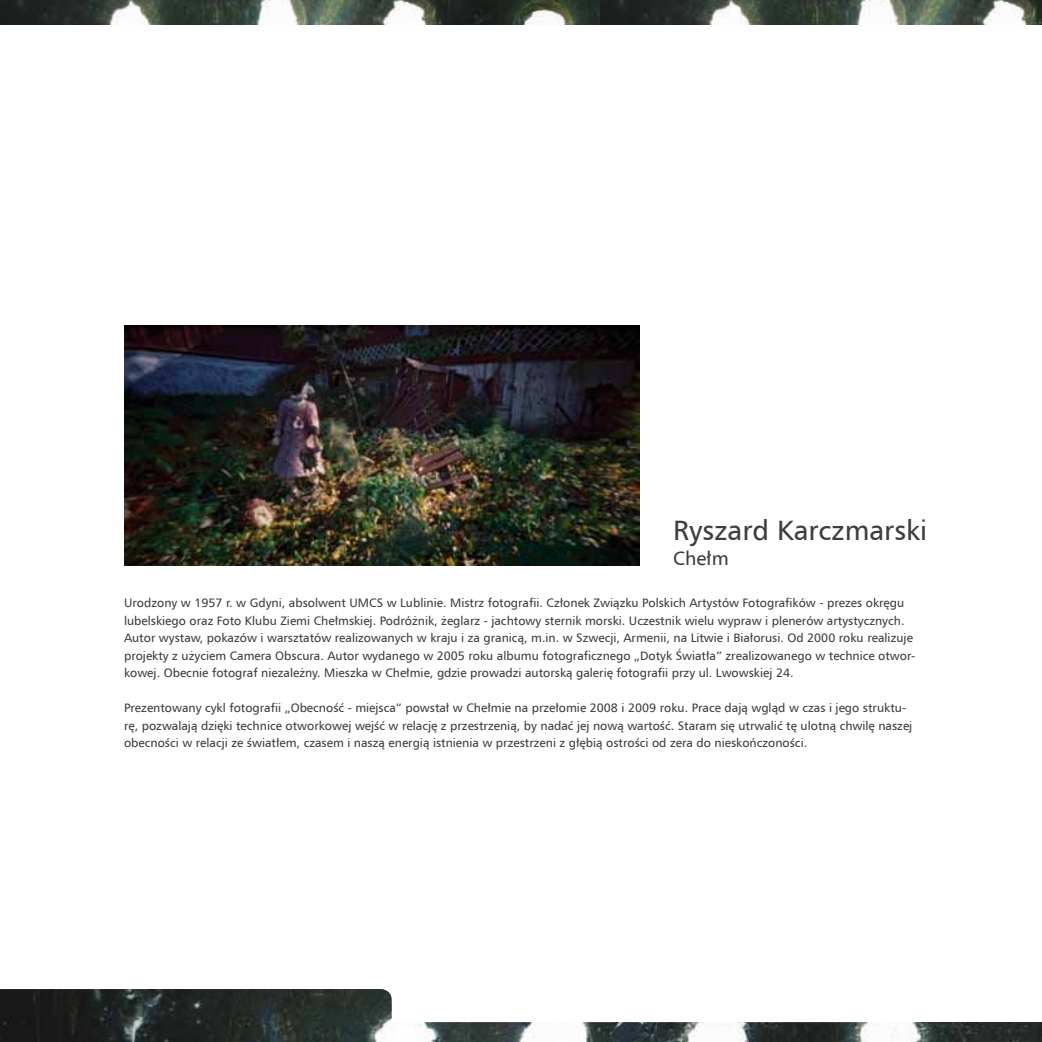
<style>
.page{position:relative;width:1042px;height:1042px;background:#fff}
.page>*{position:absolute;margin:0;border:0;box-sizing:border-box;transform-origin:0 0}
.t1{font:28px "Humnst 777 EU";color:#3e3d40}
.t2{font:19.25px "Humnst 777 EU";color:#3e3d40}
.t3{font:12.25px/17.5px "Humnst 777 EU";color:#3e3d40}
</style>
<div class="page">
<img style="left:0;top:989px;width:1042px;height:53px">
<img style="left:0;top:0;width:600px;height:24px">
<img style="left:600px;top:0;width:442px;height:24px">
<img style="left:124px;top:326px;width:516px;height:239px">
<h1 class="t1" style="left:673px;top:513px;width:255px">Ryszard Karczmarski</h1>
<h2 class="t2" style="left:673px;top:546px;width:57px">Chełm</h2>
<p class="t3" style="left:124px;top:594px;width:792px">Urodzony w 1957 r. w Gdyni, absolwent UMCS w Lublinie. Mistrz fotografii. Członek Związku Polskich Artystów Fotografików - prezes okręgu lubelskiego oraz Foto Klubu Ziemi Chełmskiej. Podróżnik, żeglarz - jachtowy sternik morski. Uczestnik wielu wypraw i plenerów artystycznych.<br>Autor wystaw, pokazów i warsztatów realizowanych w kraju i za granicą, m.in. w Szwecji, Armenii, na Litwie i Białorusi. Od 2000 roku realizuje projekty z użyciem Camera Obscura. Autor wydanego w 2005 roku albumu fotograficznego „Dotyk Światła” zrealizowanego w technice otwor&shy;kowej. Obecnie fotograf niezależny. Mieszka w Chełmie, gdzie prowadzi autorską galerię fotografii przy ul. Lwowskiej 24.</p>
<p class="t3" style="left:124px;top:699px;width:790px">Prezentowany cykl fotografii „Obecność - miejsca” powstał w Chełmie na przełomie 2008 i 2009 roku. Prace dają wgląd w czas i jego struktu&shy;rę, pozwalają dzięki technice otworkowej wejść w relację z przestrzenią, by nadać jej nową wartość. Staram się utrwalić tę ulotną chwilę naszej obecności w relacji ze światłem, czasem i naszą energią istnienia w przestrzeni z głębią ostrości od zera do nieskończoności.</p>
</div>
